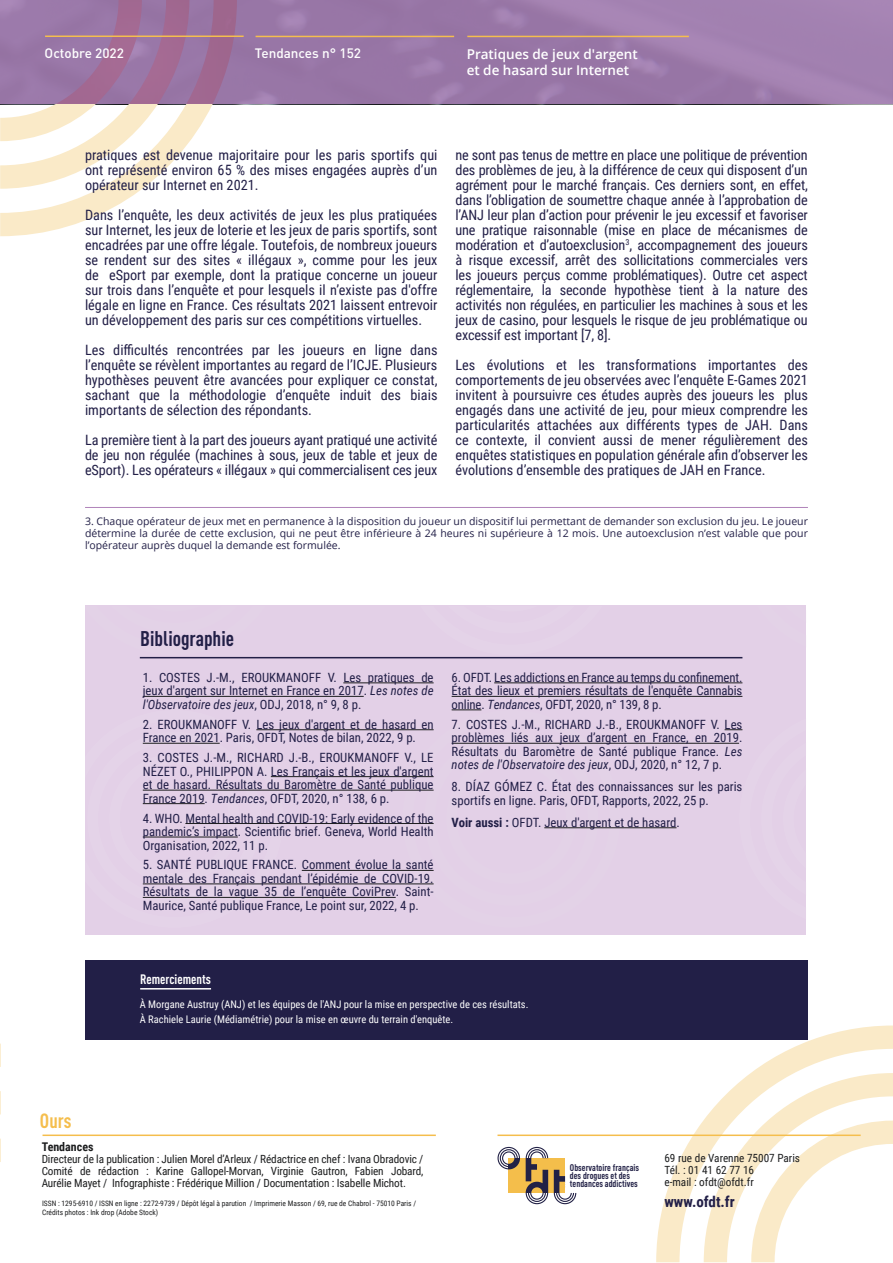
<style>
.page{position:relative;width:893px;height:1263px;background:#fff}
.page>*{position:absolute;margin:0;border:0;box-sizing:border-box;transform-origin:0 0}
.t1{font:700 condensed 21px "DIN Pro";color:#221f47}
.t2{font:700 condensed 20.25px "DIN Pro";color:#f5be4d}
.t3{font:700 15px "Roboto Condensed";color:#221f47}
.t4{font:14.25px/15px "Roboto Condensed";color:#221f47;text-align:justify}
.t5{font:13.5px/16.2px "Open Sans Semi Bold 2";color:#fff}
.t6{font:500 13.5px "DIN Pro";color:#fff}
.t7{font:700 condensed 13.5px "DIN Pro";color:#fff}
.t8{font:12.75px/13.5px "Roboto Condensed";color:#221f47;text-align:justify}
.t9{font:700 12px "Roboto Condensed";color:#1d1e1f}
.t10{font:11.25px/12px "Roboto Condensed";letter-spacing:-.01em;color:#1d1e1f;text-align:justify}
.t11{font:10.5px/12px "Open Sans 2";color:#221f47;text-align:justify}
.t12{font:10.5px/15px "Roboto Condensed";color:#fff}
.t13{font:9.6px/8.4px "DIN Pro Condensed Bold 2";color:#222146}
.t14{font:7.5px "Roboto Condensed";color:#1d1e1f}
.s1{font-style:italic}
.s2{font-weight:700}
</style>
<div class="page">
<svg style="left:656px;top:1025px;width:237px;height:237px"></svg>
<svg style="left:0;top:1043px;width:1px;height:119px"></svg>
<div style="left:85px;top:961px;width:723px;height:79px;background:#221f47"></div>
<div style="left:509px;top:1158px;width:56px;height:35px;background:#f4be4b"></div>
<svg style="left:554px;top:1170px;width:22px;height:34px"></svg>
<svg style="left:526px;top:1147px;width:22px;height:57px"></svg>
<svg style="left:497px;top:1147px;width:23px;height:22px"></svg>
<hr style="left:140px;top:988px;width:71px;height:1px;background:#fff">
<hr style="left:43px;top:1134px;width:393px;height:2px;background:#f5be4d">
<hr style="left:497px;top:1134px;width:364px;height:2px;background:#f5be4d">
<div style="left:85px;top:605px;width:721px;height:330px;background:#e3d0e7"></div>
<svg style="left:402px;top:710px;width:218px;height:175px"></svg>
<svg style="left:424px;top:732px;width:174px;height:153px"></svg>
<svg style="left:142px;top:730px;width:141px;height:168px"></svg>
<hr style="left:343px;top:682px;width:91px;height:1px;background:#1d1e1f">
<hr style="left:143px;top:696px;width:221px;height:1px;background:#1d1e1f">
<hr style="left:256px;top:729px;width:178px;height:1px;background:#1d1e1f">
<hr style="left:143px;top:743px;width:77px;height:1px;background:#1d1e1f">
<hr style="left:271px;top:776px;width:163px;height:1px;background:#1d1e1f">
<hr style="left:143px;top:790px;width:291px;height:1px;background:#1d1e1f">
<hr style="left:143px;top:803px;width:62px;height:1px;background:#1d1e1f">
<hr style="left:185px;top:823px;width:249px;height:1px;background:#1d1e1f">
<hr style="left:143px;top:837px;width:95px;height:1px;background:#1d1e1f">
<hr style="left:302px;top:870px;width:132px;height:1px;background:#1d1e1f">
<hr style="left:143px;top:883px;width:291px;height:1px;background:#1d1e1f">
<hr style="left:143px;top:897px;width:253px;height:1px;background:#1d1e1f">
<hr style="left:494px;top:682px;width:248px;height:1px;background:#1d1e1f">
<hr style="left:452px;top:696px;width:290px;height:1px;background:#1d1e1f">
<svg style="left:452px;top:709px;width:29px;height:1px"></svg>
<hr style="left:452px;top:743px;width:287px;height:1px;background:#1d1e1f">
<hr style="left:544px;top:827px;width:132px;height:1px;background:#1d1e1f">
<hr style="left:140px;top:657px;width:602px;height:1px;background:#221f47">
<div style="left:0;top:0;width:893px;height:104px;background:linear-gradient(to bottom,#9f7dad,#9977a7)"></div>
<img style="left:189px;top:0;width:48px;height:104px">
<img style="left:56px;top:0;width:73px;height:104px">
<svg style="left:0;top:104px;width:213px;height:132px"></svg>
<img style="left:129px;top:0;width:60px;height:104px">
<hr style="left:45px;top:36px;width:199px;height:1px;background:#f5be4d">
<hr style="left:256px;top:36px;width:198px;height:1px;background:#f5be4d">
<hr style="left:467px;top:36px;width:222px;height:1px;background:#f5be4d">
<hr style="left:85px;top:507px;width:723px;height:1px;background:#b083ba">
<p class="t6" style="left:45px;top:42px;width:81px">Octobre 2022</p>
<p class="t6" style="left:255px;top:42px;width:108px">Tendances n° 152</p>
<p class="t5" style="left:467px;top:45px;width:173px">Pratiques de jeux d'argent et de hasard sur Internet</p>
<p class="t4" style="left:85px;top:147px;width:354px">pratiques est devenue majoritaire pour les paris sportifs qui ont représenté environ 65 % des mises engagées auprès d’un opérateur sur Internet en 2021.</p>
<p class="t4" style="left:85px;top:207px;width:354px">Dans l’enquête, les deux activités de jeux les plus pratiquées sur Internet, les jeux de loterie et les jeux de paris sportifs, sont encadrées par une offre légale. Toutefois, de nombreux joueurs se rendent sur des sites « illégaux », comme pour les jeux de eSport par exemple, dont la pratique concerne un joueur sur trois dans l’enquête et pour lesquels il n’existe pas d'offre légale en ligne en France. Ces résultats 2021 laissent entrevoir un développement des paris sur ces compétitions virtuelles.</p>
<p class="t4" style="left:85px;top:342px;width:354px">Les difficultés rencontrées par les joueurs en ligne dans l’enquête se révèlent importantes au regard de l’ICJE. Plusieurs hypothèses peuvent être avancées pour expliquer ce constat, sachant que la méthodologie d’enquête induit des biais importants de sélection des répondants.</p>
<p class="t4" style="left:85px;top:432px;width:354px">La première tient à la part des joueurs ayant pratiqué une activité de jeu non régulée (machines à sous, jeux de table et jeux de eSport). Les opérateurs « illégaux » qui commercialisent ces jeux</p>
<p class="t11" style="left:85px;top:515px;width:724px">3. Chaque opérateur de jeux met en permanence à la disposition du joueur un dispositif lui permettant de demander son exclusion du jeu. Le joueur détermine la durée de cette exclusion, qui ne peut être inférieure à 24 heures ni supérieure à 12 mois. Une autoexclusion n’est valable que pour l’opérateur auprès duquel la demande est formulée.</p>
<p class="t4" style="left:455px;top:147px;width:354px">ne sont pas tenus de mettre en place une politique de prévention des problèmes de jeu, à la différence de ceux qui disposent d’un agrément pour le marché français. Ces derniers sont, en effet, dans l’obligation de soumettre chaque année à l’approbation de l’ANJ leur plan d’action pour prévenir le jeu excessif et favoriser une pratique raisonnable (mise en place de mécanismes de modération et d’autoexclusion<sup>3</sup>, accompagnement des joueurs à risque excessif, arrêt des sollicitations commerciales vers les joueurs perçus comme problématiques). Outre cet aspect réglementaire, la seconde hypothèse tient à la nature des activités non régulées, en particulier les machines à sous et les jeux de casino, pour lesquels le risque de jeu problématique ou excessif est important [7, 8].</p>
<p class="t4" style="left:455px;top:357px;width:354px">Les évolutions et les transformations importantes des comportements de jeu observées avec l’enquête E-Games 2021 invitent à poursuivre ces études auprès des joueurs les plus engagés dans une activité de jeu, pour mieux comprendre les particularités attachées aux différents types de JAH. Dans ce contexte, il convient aussi de mener régulièrement des enquêtes statistiques en population générale afin d’observer les évolutions d’ensemble des pratiques de JAH en France.</p>
<h1 class="t1" style="left:140px;top:623px;width:95px">Bibliographie</h1>
<p class="t8" style="left:143px;top:670px;width:292px">1. COSTES J.-M., EROUKMANOFF V. Les pratiques de jeux d'argent sur Internet en France en 2017. <span class="s1">Les notes de l'Observatoire des jeux</span>, ODJ, 2018, n° 9, 8 p.</p>
<p class="t8" style="left:143px;top:717px;width:292px">2. EROUKMANOFF V. Les jeux d'argent et de hasard en<br>France en 2021. Paris, OFDT, Notes de bilan, 2022, 9 p.</p>
<p class="t8" style="left:143px;top:750px;width:292px">3. COSTES J.-M., RICHARD J.-B., EROUKMANOFF V., LE NÉZET O., PHILIPPON A. Les Français et les jeux d'argent et de hasard. Résultats du Baromètre de Santé publique France 2019. <span class="s1">Tendances</span>, OFDT, 2020, n° 138, 6 p.</p>
<p class="t8" style="left:143px;top:811px;width:292px">4. WHO. Mental health and COVID-19: Early evidence of the pandemic’s impact. Scientific brief. Geneva, World Health Organisation, 2022, 11 p.</p>
<p class="t8" style="left:143px;top:858px;width:292px">5. SANTÉ PUBLIQUE FRANCE. Comment évolue la santé mentale des Français pendant l’épidémie de COVID-19.<br>Résultats de la vague 35 de l’enquête CoviPrev. Saint-Maurice, Santé publique France, Le point sur, 2022, 4 p.</p>
<p class="t8" style="left:452px;top:670px;width:292px">6. OFDT. Les addictions en France au temps du confinement.<br>État des lieux et premiers résultats de l'enquête Cannabis online. <span class="s1">Tendances</span>, OFDT, 2020, n° 139, 8 p.</p>
<p class="t8" style="left:452px;top:717px;width:292px">7. COSTES J.-M., RICHARD J.-B., EROUKMANOFF V. Les problèmes liés aux jeux d’argent en France, en 2019.<br>Résultats du Baromètre de Santé publique France. <span class="s1">Les notes de l'Observatoire des jeux</span>, ODJ, 2020, n° 12, 7 p.</p>
<p class="t8" style="left:452px;top:779px;width:292px">8. DÍAZ GÓMEZ C. État des connaissances sur les paris sportifs en ligne. Paris, OFDT, Rapports, 2022, 25 p.</p>
<p class="t8" style="left:452px;top:815px;width:230px"><span class="s2">Voir aussi :</span> OFDT. Jeux d'argent et de hasard.</p>
<p class="t7" style="left:140px;top:969px;width:72px">Remerciements</p>
<h2 class="t2" style="left:40px;top:1105px;width:33px">Ours</h2>
<p class="t12" style="left:140px;top:996px;width:390px">À Morgane Austruy (ANJ) et les équipes de l'ANJ pour la mise en perspective de ces résultats.<br>À Rachiele Laurie (Médiamétrie) pour la mise en œuvre du terrain d'enquête.</p>
<p class="t9" style="left:42px;top:1138px;width:53px">Tendances</p>
<p class="t10" style="left:42px;top:1152px;width:383px">Directeur de la publication : Julien Morel d’Arleux / Rédactrice en chef : Ivana Obradovic / Comité de rédaction : Karine Gallopel-Morvan, Virginie Gautron, Fabien Jobard, Aurélie Mayet / Infographiste : Frédérique Million / Documentation : Isabelle Michot.</p>
<p class="t10" style="left:664px;top:1152px;width:137px;text-align:left">69 rue de Varenne 75007 Paris<br>Tél. : 01 41 62 77 16<br>e-mail : ofdt@ofdt.fr</p>
<p class="t14" style="left:42px;top:1198px;width:376px">ISSN : 1295-6910 / ISSN en ligne : 2272-9739 / Dépôt légal à parution / Imprimerie Masson / 69, rue de Chabrol - 75010 Paris /</p>
<p class="t3" style="left:664px;top:1191px;width:72px">www.ofdt.fr</p>
<p class="t14" style="left:42px;top:1207px;width:118px">Crédits photos : Ink drop (Adobe Stock)</p>
<p class="t13" style="left:570px;top:1162px;width:71px">Observatoire français des drogues et des tendances addictives</p>
</div>
